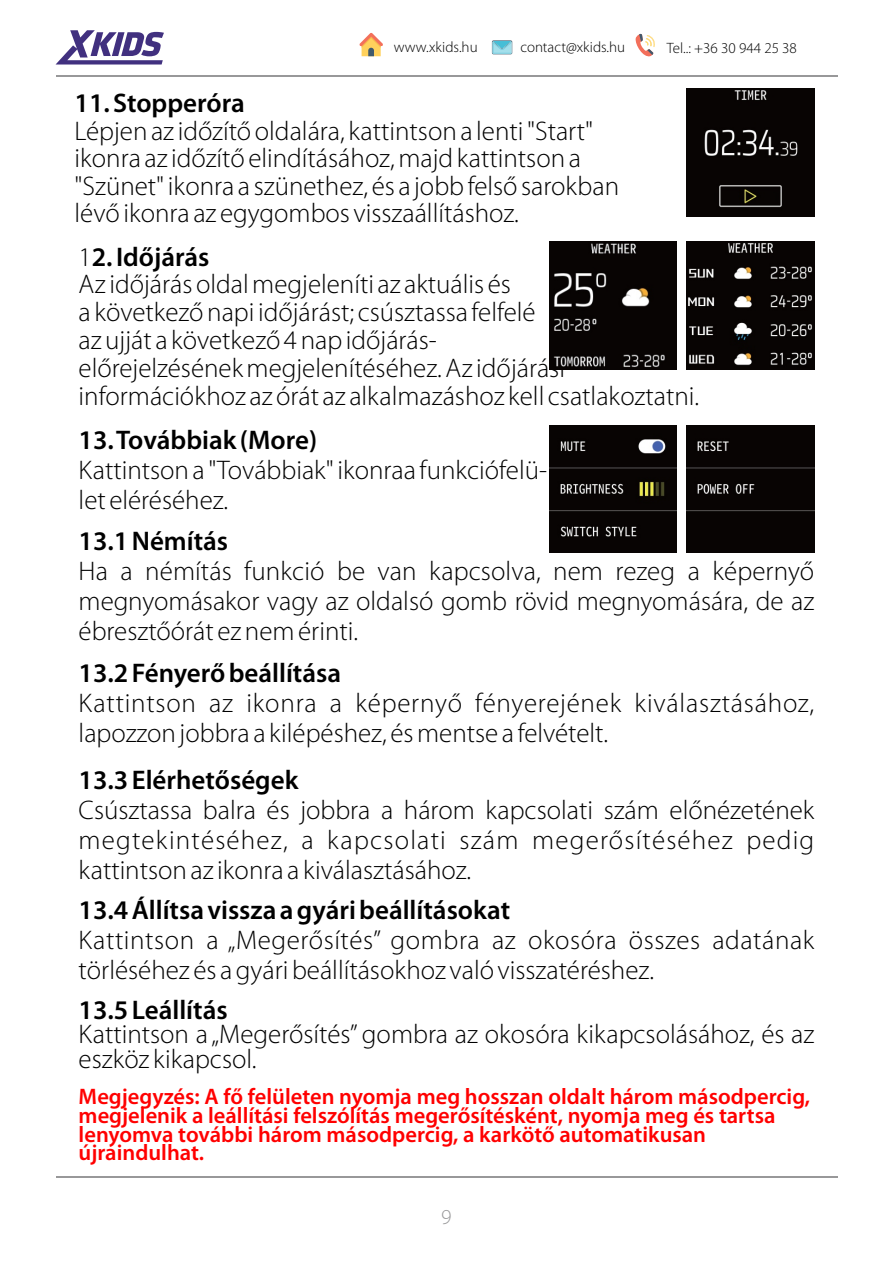
<style>
.page{position:relative;width:893px;height:1263px;background:#fff}
.page>*{position:absolute;margin:0;border:0;box-sizing:border-box;transform-origin:0 0}
.t1{font:300 27px/30px "Myriad Pro";color:#000}
.t2{font:600 27px "Myriad Pro";color:#000}
.t3{font:300 27px/30px "Myriad Pro";letter-spacing:.02em;color:#000}
.t4{font:600 22.5px/18.9px "Myriad Pro";color:#f00}
.t5{font:300 21.3px "Myriad Pro";color:#989899}
.t6{font:300 15px "Myriad Pro";color:#000}
.s1{font-weight:600}
</style>
<div class="page">
<hr style="left:56px;top:76px;width:781px;height:1px;background:#989899">
<svg style="left:56px;top:30px;width:108px;height:35px"></svg>
<svg style="left:635px;top:33px;width:20px;height:24px"></svg>
<svg style="left:492px;top:40px;width:20px;height:14px"></svg>
<svg style="left:359px;top:33px;width:24px;height:23px"></svg>
<hr style="left:56px;top:1177px;width:781px;height:1px;background:#989899">
<img style="left:687px;top:88px;width:127px;height:128px">
<img style="left:549px;top:242px;width:128px;height:127px">
<img style="left:687px;top:242px;width:127px;height:127px">
<img style="left:549px;top:425px;width:128px;height:128px">
<div style="left:687px;top:425px;width:127px;height:128px;background:#080403"></div>
<p class="t6" style="left:394px;top:41px;width:85px">www.xkids.hu</p>
<p class="t6" style="left:520px;top:41px;width:106px">contact@xkids.hu</p>
<p class="t6" style="left:667px;top:42px;width:131px">Tel..: +36 30 944 25 38</p>
<p class="t2" style="left:75px;top:92px;width:172px">11. Stopperóra</p>
<p class="t1" style="left:75px;top:119px;width:546px;line-height:27.5px">Lépjen az időzítő oldalára, kattintson a lenti "Start" ikonra az időzítő elindításához, majd kattintson a "Szünet" ikonra a szünethez, és a jobb felső sarokban lévő ikonra az egygombos visszaállításhoz.</p>
<p class="t1" style="left:79px;top:245px;width:622px;line-height:27.9px">1<span class="s1">2. Időjárás<br></span>Az időjárás oldal megjeleníti az aktuális és<br>a következő napi időjárást; csúsztassa felfelé<br>az ujját a következő 4 nap időjárás-<br>előrejelzésének megjelenítéséhez. Az időjárási információkhoz az órát az alkalmazáshoz kell csatlakoztatni.</p>
<p class="t2" style="left:79px;top:429px;width:240px">13. Továbbiak (More)</p>
<p class="t1" style="left:79px;top:457px;width:470px">Kattintson a "Továbbiak" ikonraa funkciófelü&shy;let eléréséhez.</p>
<p class="t2" style="left:79px;top:530px;width:151px">13.1 Némítás</p>
<p class="t1" style="left:79px;top:558px;width:737px;text-align:justify">Ha a némítás funkció be van kapcsolva, nem rezeg a képernyő megnyomásakor vagy az oldalsó gomb rövid megnyomására, de az ébresztőórát ez nem érinti.</p>
<p class="t2" style="left:79px;top:662px;width:264px">13.2 Fényerő beállítása</p>
<p class="t3" style="left:79px;top:691px;width:737px">Kattintson az ikonra a képernyő fényerejének kiválasztásához, lapozzon jobbra a kilépéshez, és mentse a felvételt.</p>
<p class="t2" style="left:79px;top:769px;width:221px">13.3 Elérhetőségek</p>
<p class="t1" style="left:79px;top:797px;width:737px;text-align:justify">Csúsztassa balra és jobbra a három kapcsolati szám előnézetének megtekintéséhez, a kapcsolati szám megerősítéséhez pedig kattintson az ikonra a kiválasztásához.</p>
<p class="t2" style="left:79px;top:899px;width:433px">13.4 Állítsa vissza a gyári beállításokat</p>
<p class="t1" style="left:79px;top:927px;width:737px">Kattintson a „Megerősítés” gombra az okosóra összes adatának törléséhez és a gyári beállításokhoz való visszatéréshez.</p>
<p class="t2" style="left:79px;top:998px;width:151px">13.5 Leállítás</p>
<p class="t1" style="left:79px;top:1024px;width:737px;line-height:24.8px">Kattintson a „Megerősítés” gombra az okosóra kikapcsolásához, és az eszköz kikapcsol.</p>
<p class="t4" style="left:79px;top:1089px;width:733px">Megjegyzés: A fő felületen nyomja meg hosszan oldalt három másodpercig, megjelenik a leállítási felszólítás megerősítésként, nyomja meg és tartsa lenyomva további három másodpercig, a karkötő automatikusan újraindulhat.</p>
<p class="t5" style="left:441px;top:1208px;width:12px">9</p>
</div>
